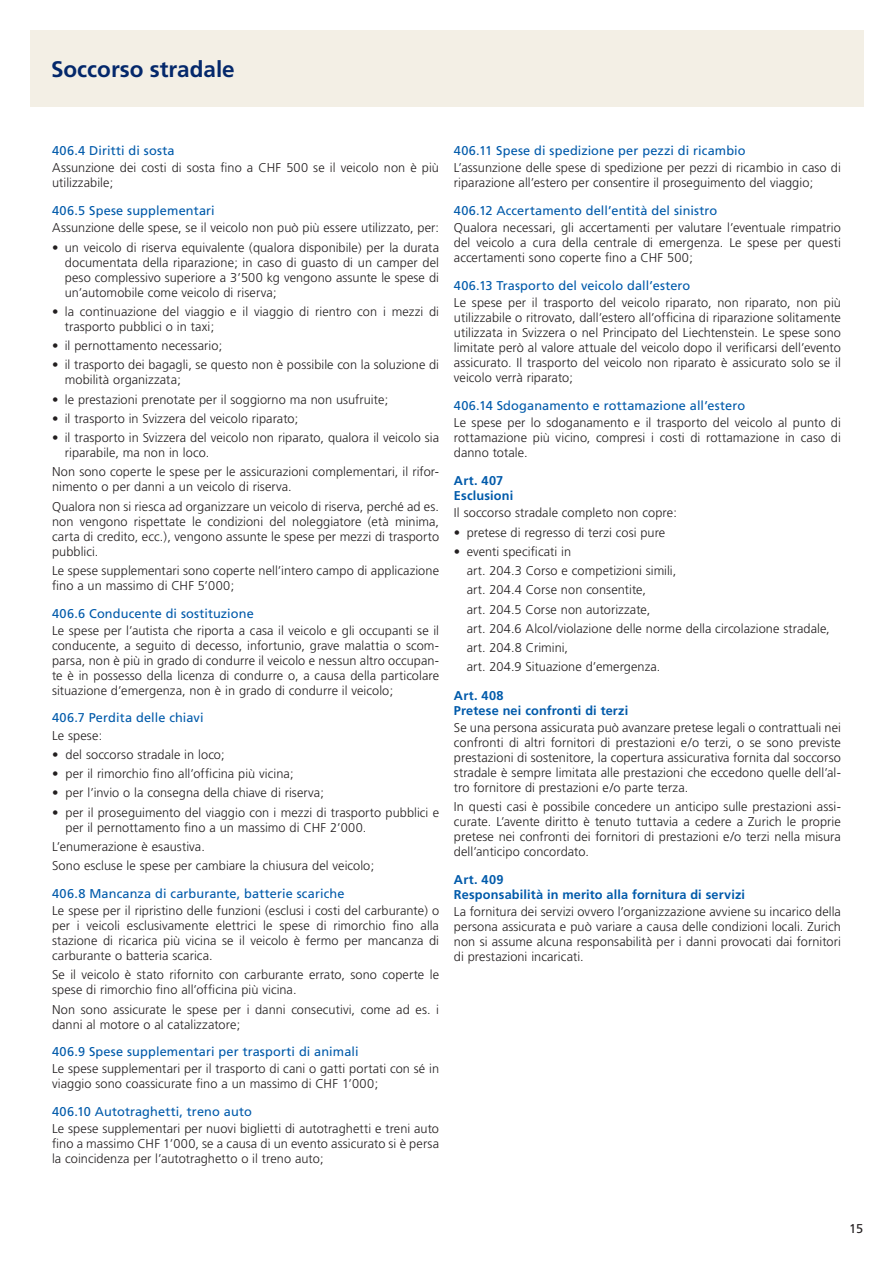
<style>
.page{position:relative;width:893px;height:1263px;background:#fff}
.page>*{position:absolute;margin:0;border:0;box-sizing:border-box;transform-origin:0 0}
.t1{font:700 22.5px "Frutiger";color:#04286b}
.t2{font:300 12.75px/15px "Frutiger";letter-spacing:.005em;color:#231f20}
.t3{font:12.75px "Frutiger";letter-spacing:.01em;color:#015aaa}
.t4{font:700 12.75px/15px "Frutiger";letter-spacing:.01em;color:#015aaa}
.t5{font:12.75px "Frutiger";color:#231f20}
</style>
<div class="page">
<div style="left:30px;top:30px;width:833px;height:76px;background:#f3efe5"></div>
<h1 class="t1" style="left:51px;top:56px;width:185px">Soccorso stradale</h1>
<p class="t3" style="left:52px;top:143px;width:124px">406.4 Diritti di sosta</p>
<p class="t2" style="left:52px;top:161px;width:388px">Assunzione dei costi di sosta fino a CHF 500 se il veicolo non è più utilizzabile;</p>
<p class="t3" style="left:52px;top:203px;width:164px">406.5 Spese supplementari</p>
<p class="t2" style="left:52px;top:220px;width:388px">Assunzione delle spese, se il veicolo non può più essere utilizzato, per:</p>
<p class="t2" style="left:65px;top:240px;width:376px;text-align:justify;text-indent:-13px">• un veicolo di riserva equivalente (qualora disponibile) per la durata documentata della riparazione; in caso di guasto di un camper del peso complessivo superiore a 3’500 kg vengono assunte le spese di un’automobile come veicolo di riserva;</p>
<p class="t2" style="left:65px;top:304px;width:376px;text-indent:-13px">• la continuazione del viaggio e il viaggio di rientro con i mezzi di trasporto pubblici o in taxi;</p>
<p class="t2" style="left:52px;top:338px;width:172px">• il pernottamento necessario;</p>
<p class="t2" style="left:65px;top:357px;width:376px;text-indent:-13px">• il trasporto dei bagagli, se questo non è possibile con la soluzione di mobilità organizzata;</p>
<p class="t2" style="left:52px;top:392px;width:338px">• le prestazioni prenotate per il soggiorno ma non usufruite;</p>
<p class="t2" style="left:52px;top:411px;width:248px">• il trasporto in Svizzera del veicolo riparato;</p>
<p class="t2" style="left:65px;top:430px;width:376px;text-indent:-13px">• il trasporto in Svizzera del veicolo non riparato, qualora il veicolo sia riparabile, ma non in loco.</p>
<p class="t2" style="left:52px;top:464px;width:388px">Non sono coperte le spese per le assicurazioni complementari, il rifor&shy;nimento o per danni a un veicolo di riserva.</p>
<p class="t2" style="left:52px;top:499px;width:388px;text-align:justify">Qualora non si riesca ad organizzare un veicolo di riserva, perché ad es. non vengono rispettate le condizioni del noleggiatore (età minima, carta di credito, ecc.), vengono assunte le spese per mezzi di trasporto pubblici.</p>
<p class="t2" style="left:52px;top:563px;width:388px">Le spese supplementari sono coperte nell’intero campo di applicazione fino a un massimo di CHF 5’000;</p>
<p class="t3" style="left:52px;top:606px;width:203px">406.6 Conducente di sostituzione</p>
<p class="t2" style="left:52px;top:623px;width:388px;text-align:justify">Le spese per l’autista che riporta a casa il veicolo e gli occupanti se il conducente, a seguito di decesso, infortunio, grave malattia o scom&shy;parsa, non è più in grado di condurre il veicolo e nessun altro occupan&shy;te è in possesso della licenza di condurre o, a causa della particolare situazione d’emergenza, non è in grado di condurre il veicolo;</p>
<p class="t3" style="left:52px;top:710px;width:153px">406.7 Perdita delle chiavi</p>
<p class="t2" style="left:52px;top:728px;width:52px">Le spese:</p>
<p class="t2" style="left:52px;top:747px;width:174px">• del soccorso stradale in loco;</p>
<p class="t2" style="left:52px;top:766px;width:243px">• per il rimorchio fino all’officina più vicina;</p>
<p class="t2" style="left:52px;top:785px;width:274px">• per l’invio o la consegna della chiave di riserva;</p>
<p class="t2" style="left:66px;top:805px;width:375px;text-indent:-14px">• per il proseguimento del viaggio con i mezzi di trasporto pubblici e per il pernottamento fino a un massimo di CHF 2’000.</p>
<p class="t2" style="left:52px;top:837px;width:324px;line-height:19.2px">L’enumerazione è esaustiva.<br>Sono escluse le spese per cambiare la chiusura del veicolo;</p>
<p class="t3" style="left:52px;top:886px;width:294px">406.8 Mancanza di carburante, batterie scariche</p>
<p class="t2" style="left:52px;top:903px;width:388px;text-align:justify">Le spese per il ripristino delle funzioni (esclusi i costi del carburante) o per i veicoli esclusivamente elettrici le spese di rimorchio fino alla stazione di ricarica più vicina se il veicolo è fermo per mancanza di carburante o batteria scarica.</p>
<p class="t2" style="left:52px;top:967px;width:388px">Se il veicolo è stato rifornito con carburante errato, sono coperte le spese di rimorchio fino all’officina più vicina.</p>
<p class="t2" style="left:52px;top:1001px;width:388px">Non sono assicurate le spese per i danni consecutivi, come ad es. i danni al motore o al catalizzatore;</p>
<p class="t3" style="left:52px;top:1044px;width:308px">406.9 Spese supplementari per trasporti di animali</p>
<p class="t2" style="left:52px;top:1061px;width:388px">Le spese supplementari per il trasporto di cani o gatti portati con sé in viaggio sono coassicurate fino a un massimo di CHF 1’000;</p>
<p class="t3" style="left:52px;top:1104px;width:201px">406.10 Autotraghetti, treno auto</p>
<p class="t2" style="left:52px;top:1121px;width:388px;text-align:justify">Le spese supplementari per nuovi biglietti di autotraghetti e treni auto fino a massimo CHF 1’000, se a causa di un evento assicurato si è persa la coincidenza per l’autotraghetto o il treno auto;</p>
<p class="t3" style="left:454px;top:143px;width:293px">406.11 Spese di spedizione per pezzi di ricambio</p>
<p class="t2" style="left:454px;top:160px;width:388px">L’assunzione delle spese di spedizione per pezzi di ricambio in caso di riparazione all’estero per consentire il proseguimento del viaggio;</p>
<p class="t3" style="left:454px;top:203px;width:265px">406.12 Accertamento dell’entità del sinistro</p>
<p class="t2" style="left:454px;top:220px;width:388px;text-align:justify">Qualora necessari, gli accertamenti per valutare l’eventuale rimpatrio del veicolo a cura della centrale di emergenza. Le spese per questi accertamenti sono coperte fino a CHF 500;</p>
<p class="t3" style="left:454px;top:278px;width:238px">406.13 Trasporto del veicolo dall’estero</p>
<p class="t2" style="left:454px;top:295px;width:388px;text-align:justify">Le spese per il trasporto del veicolo riparato, non riparato, non più utilizzabile o ritrovato, dall’estero all’officina di riparazione solitamente utilizzata in Svizzera o nel Principato del Liechtenstein. Le spese sono limitate però al valore attuale del veicolo dopo il verificarsi dell’evento assicurato. Il trasporto del veicolo non riparato è assicurato solo se il veicolo verrà riparato;</p>
<p class="t3" style="left:454px;top:398px;width:293px">406.14 Sdoganamento e rottamazione all’estero</p>
<p class="t2" style="left:454px;top:415px;width:388px;text-align:justify">Le spese per lo sdoganamento e il trasporto del veicolo al punto di rottamazione più vicino, compresi i costi di rottamazione in caso di danno totale.</p>
<p class="t4" style="left:454px;top:473px;width:61px">Art. 407<br>Esclusioni</p>
<p class="t2" style="left:454px;top:505px;width:225px">Il soccorso stradale completo non copre:</p>
<p class="t2" style="left:454px;top:525px;width:213px">• pretese di regresso di terzi cosi pure</p>
<p class="t2" style="left:467px;top:542px;width:365px;line-height:19.2px;text-indent:-13px">• eventi specificati in<br>art. 204.3 Corso e competizioni simili,<br>art. 204.4 Corse non consentite,<br>art. 204.5 Corse non autorizzate,<br>art. 204.6 Alcol/violazione delle norme della circolazione stradale, art. 204.8 Crimini,<br>art. 204.9 Situazione d’emergenza.</p>
<p class="t4" style="left:454px;top:687px;width:176px">Art. 408<br>Pretese nei confronti di terzi</p>
<p class="t2" style="left:454px;top:720px;width:388px;text-align:justify">Se una persona assicurata può avanzare pretese legali o contrattuali nei confronti di altri fornitori di prestazioni e/o terzi, o se sono previste prestazioni di sostenitore, la copertura assicurativa fornita dal soccorso stradale è sempre limitata alle prestazioni che eccedono quelle dell’al&shy;tro fornitore di prestazioni e/o parte terza.</p>
<p class="t2" style="left:454px;top:799px;width:388px;text-align:justify">In questi casi è possibile concedere un anticipo sulle prestazioni assi&shy;curate. L’avente diritto è tenuto tuttavia a cedere a Zurich le proprie pretese nei confronti dei fornitori di prestazioni e/o terzi nella misura dell’anticipo concordato.</p>
<p class="t4" style="left:454px;top:872px;width:293px">Art. 409<br>Responsabilità in merito alla fornitura di servizi</p>
<p class="t2" style="left:454px;top:904px;width:388px;text-align:justify">La fornitura dei servizi ovvero l’organizzazione avviene su incarico della persona assicurata e può variare a causa delle condizioni locali. Zurich non si assume alcuna responsabilità per i danni provocati dai fornitori di prestazioni incaricati.</p>
<p class="t5" style="left:849px;top:1221px;width:16px">15</p>
</div>
